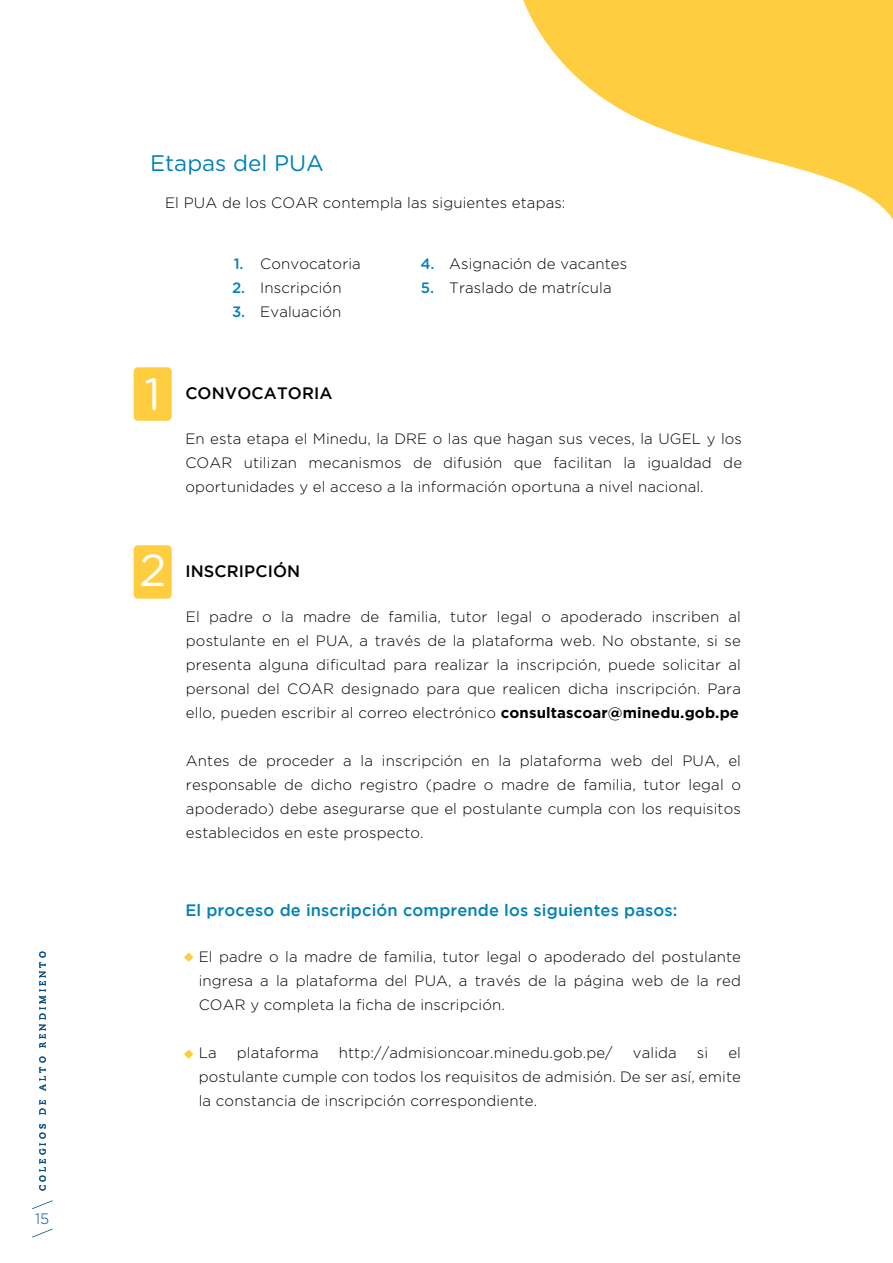
<style>
.page{position:relative;width:893px;height:1263px;background:#fff}
.page>*{position:absolute;margin:0;border:0;box-sizing:border-box;transform-origin:0 0}
.t1{font:45px "Gotham Rounded";color:#fff}
.t2{font:22.5px "Gotham Rounded";color:#0081b7}
.t3{font:500 16.5px "Gotham";letter-spacing:.01em;color:#0081b7}
.t4{font:500 16.5px "Gotham";letter-spacing:.01em;color:#000}
.t5{font:300 15px/24px "Gotham";letter-spacing:.01em;color:#000;text-align:justify}
.t6{font:500 15px/24px "Gotham Rounded";color:#0081b7;text-align:justify}
.t7{font:300 15px "Gotham";color:#005581}
.t8{font:700 9px "Caecilia LT Std";letter-spacing:.34em;color:#064e80}
.s1{font-weight:700}
</style>
<div class="page">
<svg style="left:32px;top:1200px;width:21px;height:9px"></svg>
<svg style="left:32px;top:1229px;width:21px;height:8px"></svg>
<div style="left:134px;top:367px;width:38px;height:54px;background:#ffcd40;border-radius:4px"></div>
<div style="left:134px;top:545px;width:38px;height:54px;background:#ffcd40;border-radius:4px"></div>
<svg style="left:184px;top:952px;width:9px;height:10px"></svg>
<svg style="left:184px;top:1049px;width:9px;height:10px"></svg>
<svg style="left:523px;top:0;width:370px;height:220px;fill:#ffcd40"></svg>
<p class="t8" style="left:37px;top:1191px;width:241px;rotate:-90deg">COLEGIOS DE ALTO RENDIMIENTO</p>
<p class="t7" style="left:35px;top:1210px;width:16px">15</p>
<h2 class="t2" style="left:150px;top:147px;width:175px">Etapas del PUA</h2>
<p class="t5" style="left:165px;top:191px;width:402px">El PUA de los COAR contempla las siguientes etapas:</p>
<p class="t5" style="left:260px;top:252px;width:102px;text-align:left">Convocatoria<br>Inscripción<br>Evaluación</p>
<p class="t5" style="left:449px;top:251px;width:179px">Asignación de vacantes<br>Traslado de matrícula</p>
<p class="t6" style="left:232px;top:251px;width:15px">1.<br>2.<br>3.</p>
<p class="t6" style="left:420px;top:251px;width:16px">4.<br>5.</p>
<h1 class="t1" style="left:145px;top:363px;width:18px">1</h1>
<p class="t4" style="left:185px;top:384px;width:149px">CONVOCATORIA</p>
<p class="t5" style="left:185px;top:426px;width:558px">En esta etapa el Minedu, la DRE o las que hagan sus veces, la UGEL y los COAR utilizan mecanismos de difusión que facilitan la igualdad de oportunidades y el acceso a la información oportuna a nivel nacional.</p>
<h1 class="t1" style="left:140px;top:540px;width:28px">2</h1>
<p class="t4" style="left:185px;top:562px;width:116px">INSCRIPCIÓN</p>
<p class="t5" style="left:186px;top:604px;width:557px">El padre o la madre de familia, tutor legal o apoderado inscriben al postulante en el PUA, a través de la plataforma web. No obstante, si se presenta alguna dificultad para realizar la inscripción, puede solicitar al personal del COAR designado para que realicen dicha inscripción. Para ello, pueden escribir al correo electrónico <span class="s1">consultascoar@minedu.gob.pe</span></p>
<p class="t5" style="left:186px;top:748px;width:557px">Antes de proceder a la inscripción en la plataforma web del PUA, el responsable de dicho registro (padre o madre de familia, tutor legal o apoderado) debe asegurarse que el postulante cumpla con los requisitos establecidos en este prospecto.</p>
<p class="t3" style="left:185px;top:900px;width:494px">El proceso de inscripción comprende los siguientes pasos:</p>
<p class="t5" style="left:199px;top:945px;width:544px">El padre o la madre de familia, tutor legal o apoderado del postulante ingresa a la plataforma del PUA, a través de la página web de la red COAR y completa la ficha de inscripción.</p>
<p class="t5" style="left:199px;top:1041px;width:20px">La</p>
<p class="t5" style="left:237px;top:1041px;width:83px">plataforma</p>
<p class="t5" style="left:339px;top:1041px;width:275px">http://admisioncoar.minedu.gob.pe/</p>
<p class="t5" style="left:633px;top:1041px;width:45px">valida</p>
<p class="t5" style="left:697px;top:1041px;width:13px">si</p>
<p class="t5" style="left:199px;top:1041px;width:544px;text-indent:530px">el postulante cumple con todos los requisitos de admisión. De ser así, emite la constancia de inscripción correspondiente.</p>
</div>
